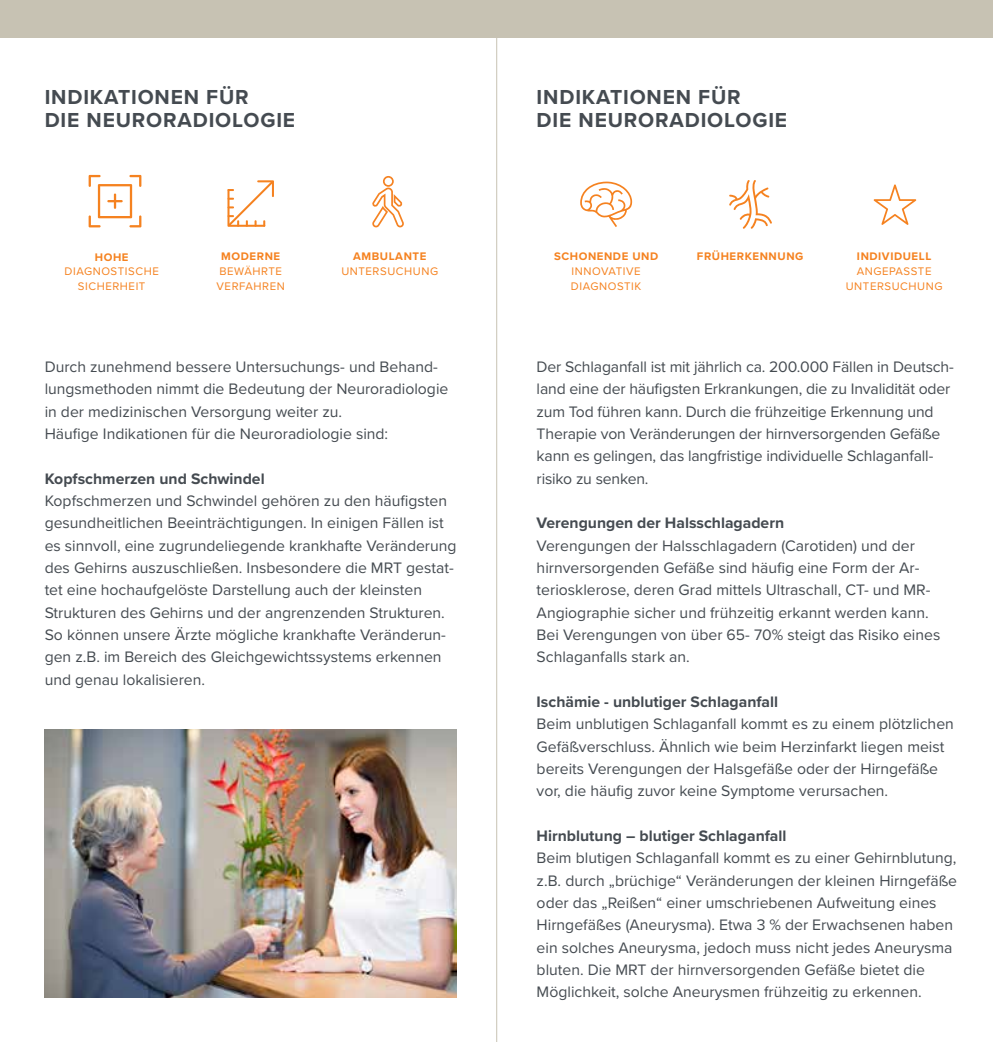
<style>
.page{position:relative;width:993px;height:1042px;background:#fff}
.page>*{position:absolute;margin:0;border:0;box-sizing:border-box;transform-origin:0 0}
.t1{font:700 21px "Proxima Nova";color:#454b51}
.t2{font:15.75px/22.4px "Proxima Nova";color:#454b51}
.t3{font:700 15.75px "Proxima Nova";color:#454b51}
.t4{font:11.38px/14.9px "Proxima Nova";letter-spacing:.05em;color:#f58220;text-align:center}
.t5{font:700 11.38px "Proxima Nova";letter-spacing:.05em;color:#f58220}
</style>
<div class="page">
<div style="left:0;top:0;width:992px;height:37px;background:#c7c2b3"></div>
<img style="left:45px;top:729px;width:411px;height:268px">
<svg style="left:227px;top:180px;width:47px;height:47px"></svg>
<svg style="left:372px;top:176px;width:32px;height:52px"></svg>
<svg style="left:873px;top:184px;width:42px;height:41px"></svg>
<svg style="left:729px;top:180px;width:42px;height:49px"></svg>
<svg style="left:580px;top:182px;width:52px;height:45px"></svg>
<svg style="left:89px;top:175px;width:52px;height:52px"></svg>
<hr style="left:496px;top:0;width:1px;height:1042px;background:#c7c2b3">
<h1 class="t1" style="left:45px;top:82px;width:14px">INDIKATIONEN</h1>
<h1 class="t1" style="left:206px;top:82px;width:15px">FÜR</h1>
<h1 class="t1" style="left:45px;top:104px;width:12px">DIE</h1>
<h1 class="t1" style="left:86px;top:104px;width:60px">NEURORADIOLOGIE</h1>
<p class="t5" style="left:95px;top:248px;width:35px">hohe</p>
<p class="t4" style="left:65px;top:264px;width:96px">diagnostische sicherheit</p>
<p class="t5" style="left:221px;top:248px;width:20px">MODERNE</p>
<p class="t4" style="left:216px;top:264px;width:37px;text-align:left">BE WÄHRTE<br>VERFAHREN</p>
<p class="t5" style="left:353px;top:248px;width:44px">AMBULANTE</p>
<p class="t4" style="left:341px;top:264px;width:98px">untersuchung</p>
<p class="t2" style="left:45px;top:355px;width:405px">Durch zunehmend bessere U ntersuchungs- und Behand&shy;lungsmethoden nimmt die Bedeutung der Neuroradiologie in der medizinischen Versorgung weiter zu.<br>Häufige Indikationen für die Neuroradiologie sind:</p>
<p class="t3" style="left:45px;top:467px;width:221px">Kopfschmerzen und Schwindel</p>
<p class="t2" style="left:45px;top:489px;width:413px">Kopfschmerzen und Schwindel gehören zu den häufigsten gesundheitlichen Beeinträchtigungen. In einigen Fällen ist es sinnvoll, eine zugrundeliegende krankhafte Veränderung des Gehirns auszuschließen. Insbesondere die MRT gestat&shy;tet eine hochaufgelöste Darstellung auch der kleinsten Strukturen des Gehirns und der angrenzenden Strukturen.<br>So können unsere Ärzte mögliche krankhafte Veränderun&shy;gen z.B. im Bereich des Gleichgewichtssystems erkennen und genau lokalisieren.</p>
<h1 class="t1" style="left:536px;top:82px;width:14px">INDIKATIONEN</h1>
<h1 class="t1" style="left:698px;top:82px;width:15px">FÜR</h1>
<h1 class="t1" style="left:536px;top:104px;width:12px">DIE</h1>
<h1 class="t1" style="left:578px;top:104px;width:60px">NEURORADIOLOGIE</h1>
<p class="t5" style="left:554px;top:248px;width:10px">SCHONENDE</p>
<p class="t5" style="left:632px;top:248px;width:18px">UND</p>
<p class="t4" style="left:571px;top:264px;width:12px">INNOVAT</p>
<p class="t4" style="left:622px;top:264px;width:12px">IVE</p>
<p class="t4" style="left:570px;top:278px;width:21px">DIAGNOST</p>
<p class="t4" style="left:631px;top:278px;width:11px">IK</p>
<p class="t5" style="left:696px;top:248px;width:9px">FRÜHERKENN</p>
<p class="t5" style="left:777px;top:248px;width:18px">UNG</p>
<p class="t5" style="left:856px;top:248px;width:7px">INDI</p>
<p class="t5" style="left:881px;top:248px;width:37px">VIDUELL</p>
<p class="t4" style="left:856px;top:264px;width:9px">ANGE</p>
<p class="t4" style="left:888px;top:264px;width:15px">PASSTE</p>
<p class="t4" style="left:845px;top:278px;width:9px">UNTERSUCHUNG</p>
<p class="t2" style="left:536px;top:355px;width:418px">Der Schlaganfall ist mit jährlich ca. 200.000 Fällen in Deutsch&shy;land eine der häufigsten Erkrankungen, die zu Invalidität oder zum Tod führen kann. Durch die frühzeitige Erkennung und Therapie von Veränderungen der hirnversorgenden Gefäße kann es gelingen, das langfristige individuelle Schlaganfall&shy;risiko zu senken.</p>
<p class="t3" style="left:536px;top:511px;width:249px">Verengungen der Halsschlagadern</p>
<p class="t2" style="left:536px;top:533px;width:405px">Verengungen der Halsschlagadern (Carotiden) und der hirnversorgenden Gefäße sind häufig eine Form der Ar&shy;teriosklerose, deren Grad mittels U ltraschall, CT- und MR-Angiographie sicher und frühzeitig erkannt werden kann.<br>Bei Verengungen von über 65- 70% steigt das Risiko eines Schlaganfalls stark an.</p>
<p class="t3" style="left:536px;top:690px;width:243px">Ischämie - unblutiger Schlaganfall</p>
<p class="t2" style="left:536px;top:712px;width:418px">Beim unblutigen Schlaganfall kommt es zu einem plötzlichen Gefäßverschluss. Ähnlich wie beim Herzinfarkt liegen meist bereits Verengungen der Halsgefäße oder der Hirngefäße vor, die häufig zuvor keine Symptome verursachen.</p>
<p class="t3" style="left:536px;top:824px;width:251px">Hirnblutung – blutiger Schlaganfall</p>
<p class="t2" style="left:536px;top:846px;width:421px">Beim blutigen Schlaganfall kommt es zu einer Gehirnblutung, z.B. durch „brüchige“ Veränderungen der kleinen Hirngefäße oder das „Reißen“ einer umschriebenen Aufweitung eines Hirngefäßes (Aneurysma). Etwa 3 % der Erwachsenen haben ein solches Aneurysma, jedoch muss nicht jedes Aneurysma bluten. Die MRT der hirnversorgenden Gefäße bietet die Möglichkeit, solche Aneurysmen frühzeitig zu erkennen.</p>
</div>
